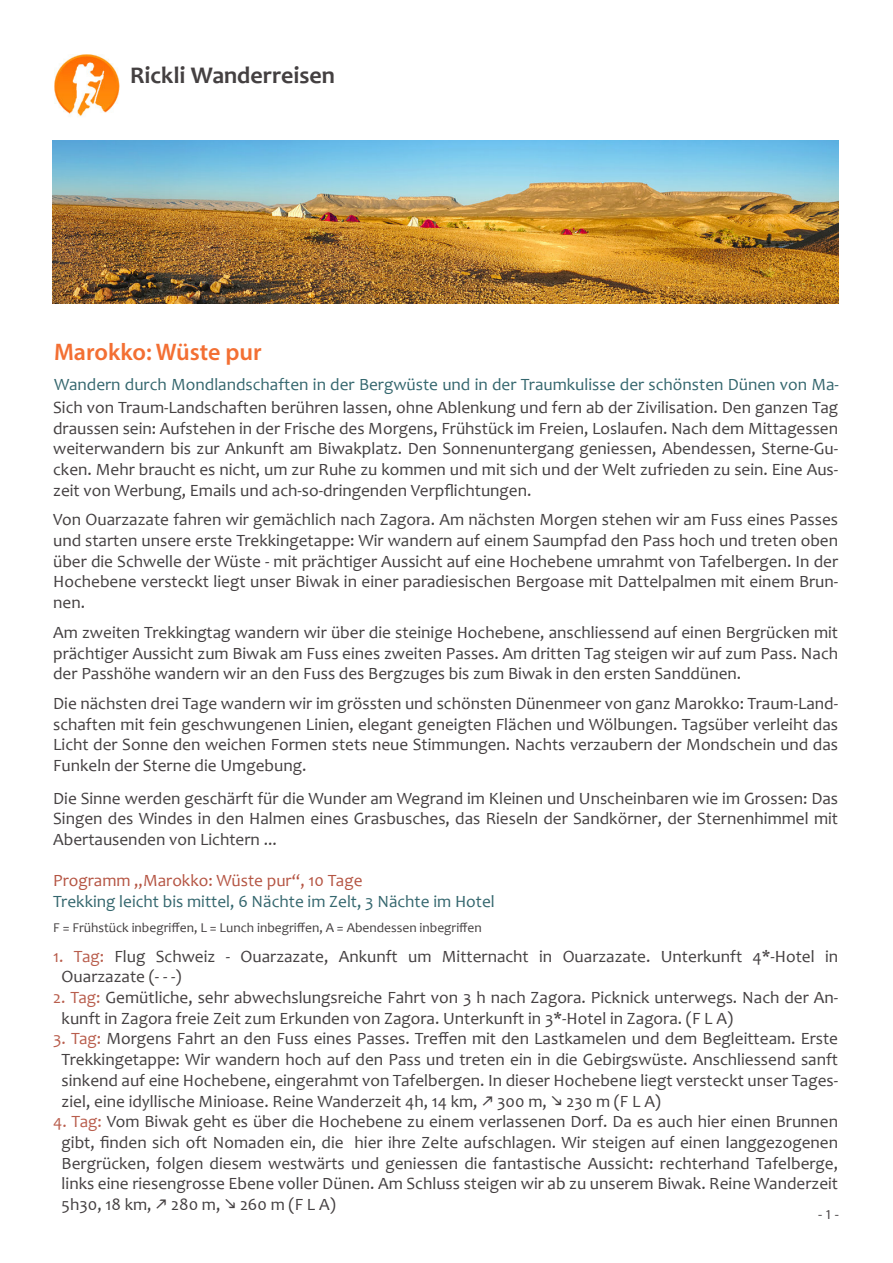
<style>
.page{position:relative;width:893px;height:1263px;background:#fff}
.page>*{position:absolute;margin:0;border:0;box-sizing:border-box;transform-origin:0 0}
.t1{font:700 24px "Candara";color:#444041}
.t2{font:600 24px "Myriad Pro";color:#f36f33}
.t3{font:17.25px/20.7px "Candara";color:#444041;text-align:justify}
.t4{font:17.25px "Candara";color:rgb(0 64 73/.8)}
.t5{font:17.25px "Candara";color:rgb(167 53 32/.85)}
.t6{font:13.5px "Candara";color:#444041}
.t7{font:13.5px "Myriad Pro";color:#444041}
.s1{color:rgb(167 53 32/.8)}
</style>
<div class="page">
<img style="left:55px;top:54px;width:64px;height:63px">
<img style="left:52px;top:141px;width:787px;height:162px">
<h1 class="t1" style="left:130px;top:66px;width:207px">Rickli Wanderreisen</h1>
<h1 class="t2" style="left:54px;top:342px;width:209px">Marokko: Wüste pur</h1>
<p class="t4" style="left:54px;top:377px;width:786px">Wandern durch Mondlandschaften in der Bergwüste und in der Traumkulisse der schönsten Dünen von Ma-</p>
<p class="t3" style="left:53px;top:399px;width:786px">Sich von Traum-Landschaften berühren lassen, ohne Ablenkung und fern ab der Zivilisation. Den ganzen Tag draussen sein: Aufstehen in der Frische des Morgens, Frühstück im Freien, Loslaufen. Nach dem Mittagessen weiterwandern bis zur Ankunft am Biwakplatz. Den Sonnenuntergang geniessen, Abendessen, Sterne-Gu&shy;cken. Mehr braucht es nicht, um zur Ruhe zu kommen und mit sich und der Welt zufrieden zu sein. Eine Aus&shy;zeit von Werbung, Emails und ach-so-dringenden Verpflichtungen.</p>
<p class="t3" style="left:53px;top:511px;width:786px">Von Ouarzazate fahren wir gemächlich nach Zagora. Am nächsten Morgen stehen wir am Fuss eines Passes und starten unsere erste Trekkingetappe: Wir wandern auf einem Saumpfad den Pass hoch und treten oben über die Schwelle der Wüste - mit prächtiger Aussicht auf eine Hochebene umrahmt von Tafelbergen. In der Hochebene versteckt liegt unser Biwak in einer paradiesischen Bergoase mit Dattelpalmen mit einem Brun&shy;nen.</p>
<p class="t3" style="left:53px;top:624px;width:786px">Am zweiten Trekkingtag wandern wir über die steinige Hochebene, anschliessend auf einen Bergrücken mit prächtiger Aussicht zum Biwak am Fuss eines zweiten Passes. Am dritten Tag steigen wir auf zum Pass. Nach der Passhöhe wandern wir an den Fuss des Bergzuges bis zum Biwak in den ersten Sanddünen.</p>
<p class="t3" style="left:53px;top:695px;width:786px">Die nächsten drei Tage wandern wir im grössten und schönsten Dünenmeer von ganz Marokko: Traum-Land&shy;schaften mit fein geschwungenen Linien, elegant geneigten Flächen und Wölbungen. Tagsüber verleiht das Licht der Sonne den weichen Formen stets neue Stimmungen. Nachts verzaubern der Mondschein und das Funkeln der Sterne die Umgebung.</p>
<p class="t3" style="left:53px;top:789px;width:786px">Die Sinne werden geschärft für die Wunder am Wegrand im Kleinen und Unscheinbaren wie im Grossen: Das Singen des Windes in den Halmen eines Grasbusches, das Rieseln der Sandkörner, der Sternenhimmel mit Abertausenden von Lichtern ...</p>
<p class="t5" style="left:53px;top:873px;width:311px">Programm „Marokko: Wüste pur“, 10 Tage</p>
<p class="t4" style="left:53px;top:894px;width:443px">Trekking leicht bis mittel, 6 Nächte im Zelt, 3 Nächte im Hotel</p>
<p class="t6" style="left:53px;top:922px;width:430px">F = Frühstück inbegriffen, L = Lunch inbegriffen, A = Abendessen inbegriffen</p>
<p class="t3" style="left:62px;top:947px;width:778px;text-indent:-9px"><span class="s1">1. Tag:</span> Flug Schweiz - Ouarzazate, Ankunft um Mitternacht in Ouarzazate. Unterkunft 4*-Hotel in<br>Ouarzazate (- - -)</p>
<p class="t3" style="left:62px;top:989px;width:778px;text-indent:-9px"><span class="s1">2. Tag:</span> Gemütliche, sehr abwechslungsreiche Fahrt von 3 h nach Zagora. Picknick unterwegs. Nach der An&shy;kunft in Zagora freie Zeit zum Erkunden von Zagora. Unterkunft in 3*-Hotel in Zagora. (F L A)</p>
<p class="t3" style="left:62px;top:1030px;width:778px;text-indent:-9px"><span class="s1">3. Tag:</span> Morgens Fahrt an den Fuss eines Passes. Treffen mit den Lastkamelen und dem Begleitteam. Erste Trekkingetappe: Wir wandern hoch auf den Pass und treten ein in die Gebirgswüste. Anschliessend sanft sinkend auf eine Hochebene, eingerahmt von Tafelbergen. In dieser Hochebene liegt versteckt unser Tages&shy;ziel, eine idyllische Minioase. Reine Wanderzeit 4h, 14 km, 300 m, 230 m (F L A)</p>
<p class="t3" style="left:62px;top:1113px;width:778px;text-indent:-9px"><span class="s1">4. Tag:</span> Vom Biwak geht es über die Hochebene zu einem verlassenen Dorf. Da es auch hier einen Brunnen gibt, finden sich oft Nomaden ein, die hier ihre Zelte aufschlagen. Wir steigen auf einen langgezogenen Bergrücken, folgen diesem westwärts und geniessen die fantastische Aussicht: rechterhand Tafelberge, links eine riesengrosse Ebene voller Dünen. Am Schluss steigen wir ab zu unserem Biwak. Reine Wanderzeit 5h30, 18 km, 280 m, 260 m (F L A)</p>
<p class="t7" style="left:818px;top:1208px;width:22px">-1-</p>
</div>
